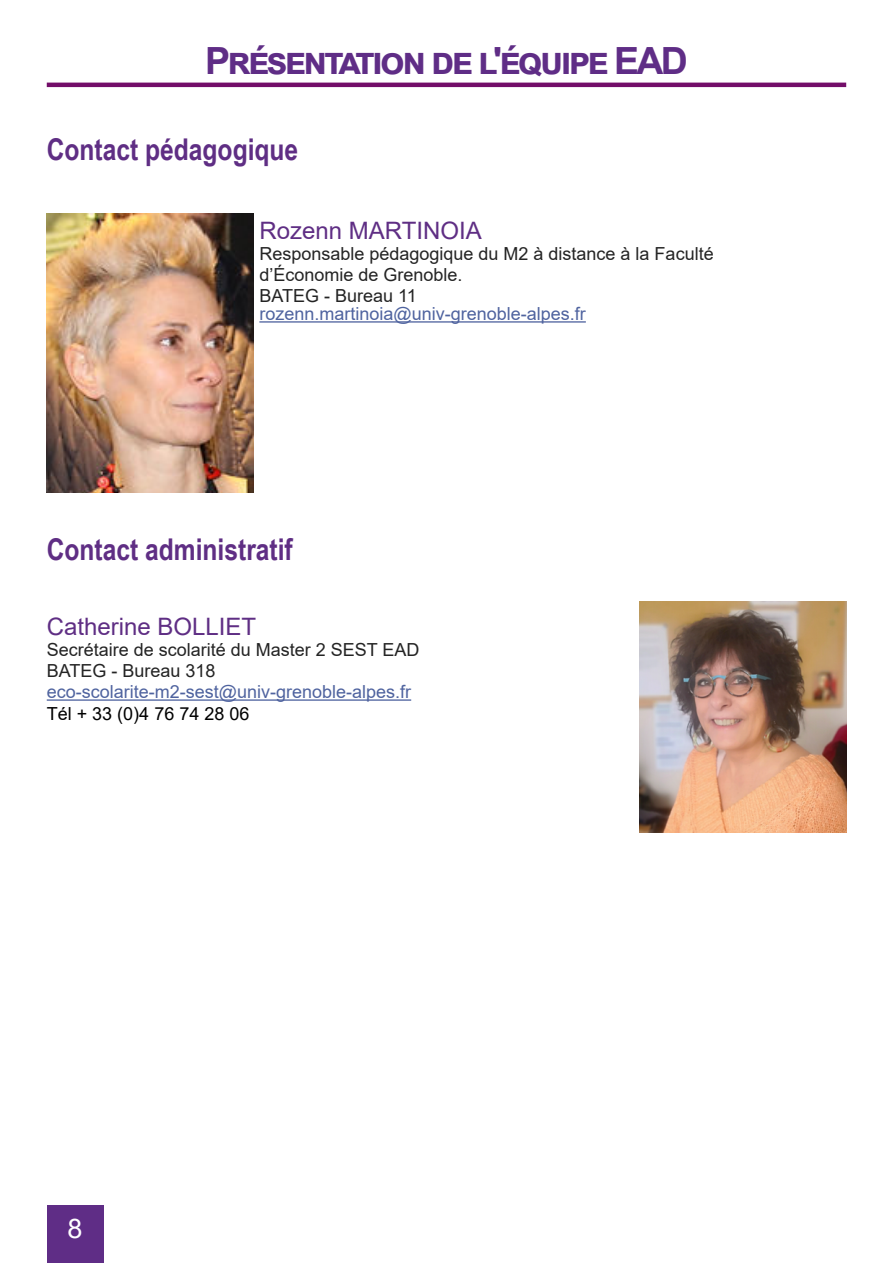
<style>
.page{position:relative;width:893px;height:1263px;background:#fff}
.page>*{position:absolute;margin:0;border:0;box-sizing:border-box;transform-origin:0 0}
.t1{font:700 37.5px "Arial";letter-spacing:-.07em;color:#5f2d86}
.t2{font:700 30px "Arial Narrow";color:#5f2e84}
.t3{font:27px "Arial";color:#fff}
.t4{font:24px "Arial";color:#5f2e84}
.t5{font:18px/21px "Arial";color:#242424}
.t6{font:18px "Arial";color:#4f639f}
.t7{font:18px "Arial";color:#000}
</style>
<div class="page">
<div style="left:47px;top:1205px;width:56px;height:58px;background:#5f2d86"></div>
<hr style="left:47px;top:83px;width:799px;height:4px;background:#730e69">
<hr style="left:259px;top:321px;width:327px;height:2px;background:#4f639f">
<img style="left:47px;top:214px;width:206px;height:278px">
<hr style="left:47px;top:699px;width:364px;height:2px;background:#4f639f">
<img style="left:640px;top:602px;width:206px;height:230px">
<h1 class="t1" style="left:205px;top:34px;width:484px">Présentation de l'équipe EAD</h1>
<h2 class="t2" style="left:47px;top:127px;width:253px">Contact pédagogique</h2>
<h3 class="t4" style="left:259px;top:214px;width:224px">Rozenn MARTINOIA</h3>
<p class="t5" style="left:259px;top:243px;width:456px">Responsable pédagogique du M2 à distance à la Faculté d’Économie de Grenoble.<br>BATEG - Bureau 11</p>
<p class="t6" style="left:259px;top:301px;width:328px">rozenn.martinoia@univ-grenoble-alpes.fr</p>
<h2 class="t2" style="left:47px;top:527px;width:248px">Contact administratif</h2>
<h3 class="t4" style="left:47px;top:610px;width:211px">Catherine BOLLIET</h3>
<p class="t5" style="left:47px;top:639px;width:374px">Secrétaire de scolarité du Master 2 SEST EAD<br>BATEG - Bureau 318</p>
<p class="t6" style="left:47px;top:679px;width:366px">eco-scolarite-m2-sest@univ-grenoble-alpes.fr</p>
<p class="t7" style="left:47px;top:701px;width:204px">Tél + 33 (0)4 76 74 28 06</p>
<h3 class="t3" style="left:68px;top:1210px;width:17px">8</h3>
</div>
